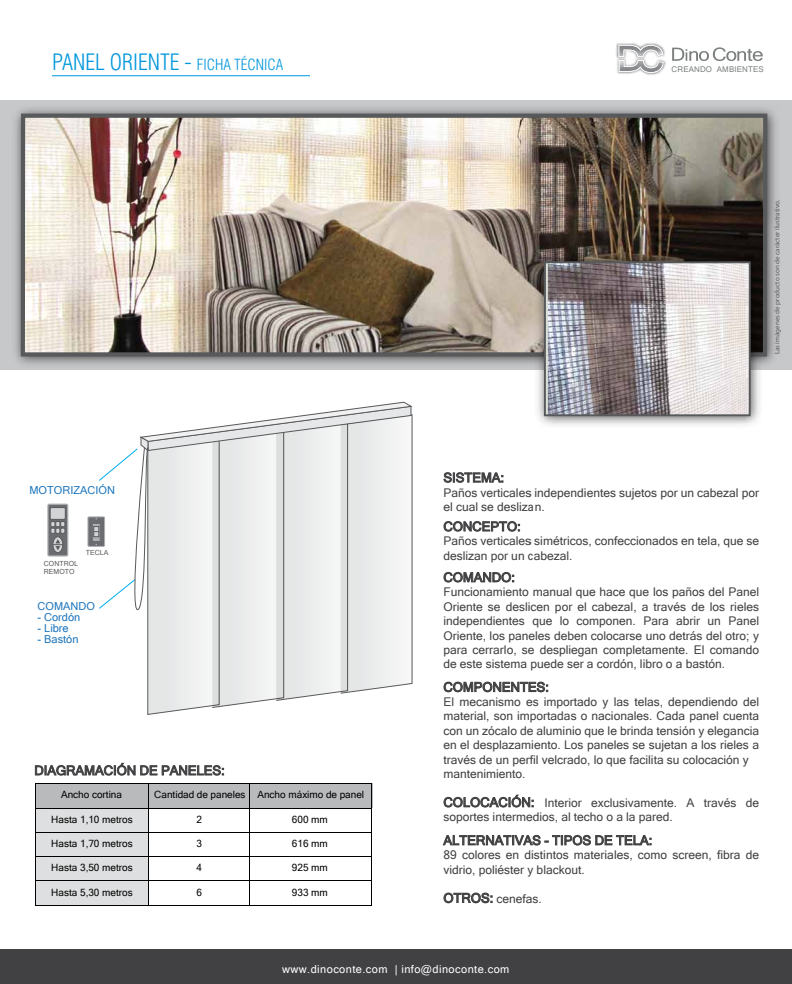
<style>
.page{position:relative;width:792px;height:984px;background:#fff}
.page>*{position:absolute;margin:0;border:0;box-sizing:border-box;transform-origin:0 0}
.t1{font:300 condensed 22px "Helvetica";color:#0097dc}
.t2{font:13px "Microsoft Sans Serif";color:#414042}
.t3{font:12px/14.4px "Microsoft Sans Serif";color:#414042}
.t4{font:11px "Microsoft Sans Serif";color:#1c75bc}
.t5{font:11px "Microsoft Sans Serif";letter-spacing:.04em;color:#fff}
.t6{font:10px "Microsoft Sans Serif";letter-spacing:.005em;color:#010101}
.t7{font:8.9px "Vrinda";letter-spacing:.015em;color:#7b7f7f}
.t8{font:7px "Myriad Pro";color:#58595b}
.t9{font:7px/7.9px "Microsoft Sans Serif";color:#58595b}
.s1{font-size:15px}
.s2{font-size:13px}
</style>
<div class="page">
<div style="left:0;top:949px;width:792px;height:34px;background:#414042"></div>
<svg style="left:444px;top:521px;width:76px;height:10px"></svg>
<svg style="left:444px;top:572px;width:70px;height:10px"></svg>
<svg style="left:444px;top:681px;width:104px;height:10px"></svg>
<svg style="left:444px;top:794px;width:89px;height:13px"></svg>
<svg style="left:443px;top:835px;width:208px;height:10px"></svg>
<svg style="left:444px;top:892px;width:48px;height:10px"></svg>
<div style="left:88px;top:517px;width:17px;height:29px;background:#6b6c6f"></div>
<div style="left:88px;top:516px;width:17px;height:30px;border:1px solid #adafb2"></div>
<div style="left:48px;top:504px;width:20px;height:52px;background:#6b6c6f"></div>
<div style="left:47px;top:503px;width:21px;height:53px;border:1px solid #adafb2"></div>
<svg style="left:51px;top:521px;width:14px;height:12px"></svg>
<div style="left:50px;top:507px;width:15px;height:12px;background:#d1d3d4"></div>
<div style="left:50px;top:507px;width:16px;height:12px;border:1px solid #58595b"></div>
<svg style="left:53px;top:536px;width:10px;height:16px"></svg>
<div style="left:52px;top:536px;width:11px;height:17px;border:1px solid #58595b;border-radius:50%"></div>
<svg style="left:53px;top:539px;width:10px;height:11px"></svg>
<img style="left:7px;top:75px;width:780px;height:408px">
<img style="left:26px;top:119px;width:736px;height:232px">
<div style="left:21px;top:114px;width:746px;height:242px;border:4px solid #58595b"></div>
<img style="left:530px;top:148px;width:262px;height:335px">
<img style="left:548px;top:264px;width:200px;height:149px">
<div style="left:544px;top:261px;width:207px;height:155px;border:2px solid #58595b"></div>
<img style="left:615px;top:43px;width:52px;height:34px">
<svg style="left:618px;top:45px;width:46px;height:28px"></svg>
<svg style="left:672px;top:47px;width:91px;height:14px"></svg>
<div style="left:36px;top:789px;width:113px;height:116px;background:#dedfe0"></div>
<div style="left:36px;top:783px;width:336px;height:24px;background:#b8babc"></div>
<hr style="left:35px;top:783px;width:113px;height:1px;background:#010101">
<hr style="left:149px;top:783px;width:101px;height:1px;background:#010101">
<hr style="left:250px;top:783px;width:121px;height:1px;background:#010101">
<hr style="left:35px;top:807px;width:113px;height:1px;background:#010101">
<hr style="left:149px;top:807px;width:101px;height:1px;background:#010101">
<hr style="left:250px;top:807px;width:121px;height:1px;background:#010101">
<hr style="left:35px;top:831px;width:113px;height:1px;background:#010101">
<hr style="left:149px;top:831px;width:101px;height:1px;background:#010101">
<hr style="left:250px;top:831px;width:121px;height:1px;background:#010101">
<hr style="left:35px;top:856px;width:113px;height:1px;background:#010101">
<hr style="left:149px;top:856px;width:101px;height:1px;background:#010101">
<hr style="left:250px;top:856px;width:121px;height:1px;background:#010101">
<hr style="left:35px;top:880px;width:113px;height:1px;background:#010101">
<hr style="left:149px;top:880px;width:101px;height:1px;background:#010101">
<hr style="left:250px;top:880px;width:121px;height:1px;background:#010101">
<svg style="left:35px;top:784px;width:1px;height:120px"></svg>
<hr style="left:35px;top:904px;width:113px;height:1px;background:#010101">
<svg style="left:148px;top:783px;width:1px;height:122px"></svg>
<hr style="left:149px;top:904px;width:101px;height:1px;background:#010101">
<hr style="left:250px;top:904px;width:121px;height:1px;background:#010101">
<svg style="left:371px;top:783px;width:1px;height:122px"></svg>
<svg style="left:35px;top:762px;width:189px;height:13px"></svg>
<svg style="left:94px;top:401px;width:320px;height:313px"></svg>
<h1 class="t1" style="left:52px;top:48px;width:233px">PANEL ORIENTE - <span class="s1">FICHA TÉCNICA</span></h1>
<p class="t7" style="left:672px;top:63px;width:94px">CREANDO AMBIENTES</p>
<p class="t8" style="left:773px;top:354px;width:156px;rotate:-90deg">Las imágenes de producto son de carácter ilustrativo.</p>
<p class="t4" style="left:29px;top:482px;width:87px">MOTORIZACIÓN</p>
<p class="t9" style="left:44px;top:559px;width:36px">CONTROL<br>REMOTO</p>
<p class="t9" style="left:86px;top:549px;width:24px">TECLA</p>
<p class="t4" style="left:38px;top:599px;width:59px">COMANDO</p>
<p class="t4" style="left:38px;top:610px;width:44px">- Cordón</p>
<p class="t4" style="left:38px;top:620px;width:33px">- Libre</p>
<p class="t4" style="left:38px;top:631px;width:42px">- Bastón</p>
<p class="t2" style="left:34px;top:761px;width:192px">DIAGRAMACIÓN DE PANELES:</p>
<p class="t6" style="left:61px;top:788px;width:63px">Ancho cortina</p>
<p class="t6" style="left:154px;top:788px;width:211px">Cantidad de paneles Ancho máximo de panel</p>
<p class="t6" style="left:51px;top:812px;width:83px">Hasta 1,10 metros</p>
<p class="t6" style="left:197px;top:812px;width:7px">2</p>
<p class="t6" style="left:292px;top:812px;width:38px">600 mm</p>
<p class="t6" style="left:51px;top:836px;width:83px">Hasta 1,70 metros</p>
<p class="t6" style="left:197px;top:836px;width:7px">3</p>
<p class="t6" style="left:292px;top:836px;width:38px">616 mm</p>
<p class="t6" style="left:51px;top:861px;width:83px">Hasta 3,50 metros</p>
<p class="t6" style="left:197px;top:861px;width:7px">4</p>
<p class="t6" style="left:292px;top:861px;width:38px">925 mm</p>
<p class="t6" style="left:51px;top:885px;width:83px">Hasta 5,30 metros</p>
<p class="t6" style="left:197px;top:885px;width:7px">6</p>
<p class="t6" style="left:292px;top:885px;width:38px">933 mm</p>
<p class="t2" style="left:443px;top:469px;width:62px">SISTEMA:</p>
<p class="t3" style="left:443px;top:485px;width:317px">Paños verticales independientes sujetos por un cabezal por el cual se deslizan.</p>
<p class="t2" style="left:443px;top:518px;width:79px">CONCEPTO:</p>
<p class="t3" style="left:443px;top:533px;width:317px">Paños verticales simétricos, confeccionados en tela, que se deslizan por un cabezal.</p>
<p class="t2" style="left:443px;top:568px;width:73px">COMANDO:</p>
<p class="t3" style="left:443px;top:584px;width:317px;text-align:justify">Funcionamiento manual que hace que los paños del Panel Oriente se deslicen por el cabezal, a través de los rieles independientes que lo componen. Para abrir un Panel Oriente, los paneles deben colocarse uno detrás del otro; y para cerrarlo, se despliegan completamente. El comando de este sistema puede ser a cordón, libro o a bastón.</p>
<p class="t2" style="left:443px;top:678px;width:107px">COMPONENTES:</p>
<p class="t3" style="left:443px;top:694px;width:317px">El mecanismo es importado y las telas, dependiendo del material, son importadas o nacionales. Cada panel cuenta con un zócalo de aluminio que le brinda tensión y elegancia en el desplazamiento. Los paneles se sujetan a los rieles a través de un perfil velcrado, lo que facilita su colocación y mantenimiento.</p>
<p class="t3" style="left:443px;top:795px;width:317px"><span class="s2">COLOCACIÓN:</span> Interior exclusivamente. A través de soportes intermedios, al techo o a la pared.</p>
<p class="t2" style="left:443px;top:831px;width:210px">ALTERNATIVAS - TIPOS DE TELA:</p>
<p class="t3" style="left:443px;top:847px;width:317px">89 colores en distintos materiales, como screen, fibra de vidrio, poliéster y blackout.</p>
<p class="t3" style="left:443px;top:890px;width:100px"><span class="s2">OTROS:</span> cenefas.</p>
<p class="t5" style="left:282px;top:961px;width:229px">www.dinoconte.com | info@dinoconte.com</p>
</div>
